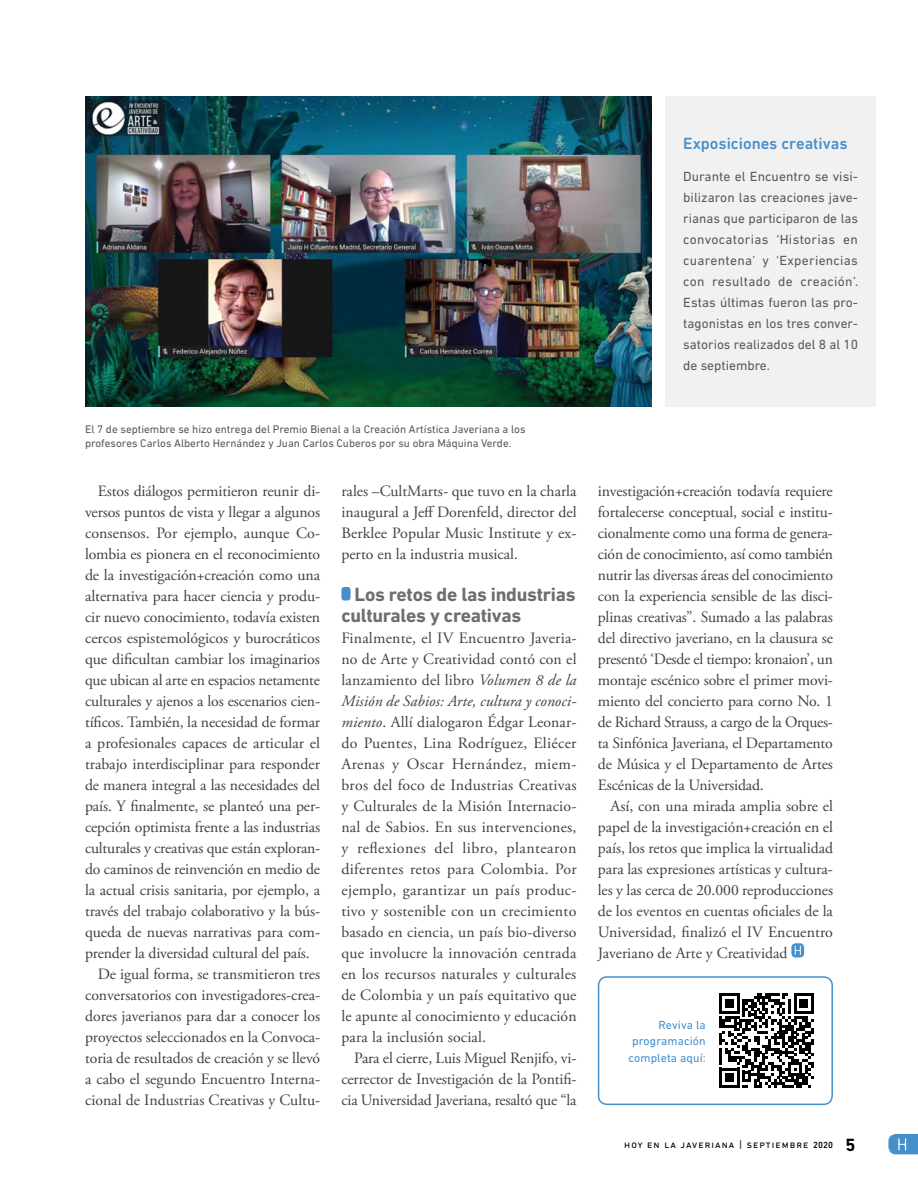
<style>
.page{position:relative;width:918px;height:1188px;background:#fff}
.page>*{position:absolute;margin:0;border:0;box-sizing:border-box;transform-origin:0 0}
.t1{font:700 19.5px/21px "DIN Next LT Pro";letter-spacing:-.015em;color:#6d6e71}
.t2{font:500 16.5px "DIN Next LT Pro";color:#458fcd}
.t3{font:15.75px/21px "Adobe Garamond Pro";letter-spacing:-.005em;color:#414042;text-align:justify}
.t4{font:13.5px/21px "DIN Next LT Pro";color:#58595b;text-align:justify}
.t5{font:12px/16.5px "DIN Next LT Pro";letter-spacing:.01em;color:#458fcd;text-align:right}
.t6{font:11.25px/14.2px "DIN Next LT Pro";color:#58595b}
.t7{font:10.5px "DIN Next LT Pro";letter-spacing:.1em;color:#000}
.s1{font-style:italic}
.s2{font-weight:500;font-size:9px}
.s3{font-weight:700;font-size:18px}
</style>
<div class="page">
<svg style="left:888px;top:1134px;width:30px;height:20px"></svg>
<div style="left:666px;top:97px;width:210px;height:310px;background:#f1f1f2"></div>
<img style="left:85px;top:97px;width:566px;height:310px">
<div style="left:341px;top:587px;width:10px;height:14px;background:#458fcd;border-radius:3px"></div>
<svg style="left:791px;top:943px;width:13px;height:15px"></svg>
<svg style="left:795px;top:946px;width:6px;height:9px"></svg>
<div style="left:598px;top:976px;width:235px;height:129px;border:2px solid #458fcd;border-radius:9px"></div>
<svg style="left:720px;top:994px;width:94px;height:94px"></svg>
<p class="t2" style="left:683px;top:133px;width:166px">Exposiciones creativas</p>
<p class="t4" style="left:683px;top:165px;width:176px">Durante el Encuentro se visi&shy;bilizaron las creaciones jave&shy;rianas que participaron de las convocatorias ‘Historias en cuarentena’ y ‘Experiencias con resultado de creación’.<br>Estas últimas fueron las pro&shy;tagonistas en los tres conver&shy;satorios realizados del 8 al 10 de septiembre.</p>
<p class="t6" style="left:85px;top:421px;width:442px">El 7 de septiembre se hizo entrega del Premio Bienal a la Creación Artística Javeriana a los profesores Carlos Alberto Hernández y Juan Carlos Cuberos por su obra Máquina Verde.</p>
<p class="t3" style="left:98px;top:481px;width:224px">Estos diálogos permitieron reunir di-</p>
<p class="t3" style="left:85px;top:502px;width:237px">versos puntos de vista y llegar a algunos</p>
<p class="t3" style="left:85px;top:523px;width:237px">consensos. Por ejemplo, aunque Co-</p>
<p class="t3" style="left:85px;top:544px;width:237px">lombia es pionera en el reconocimiento</p>
<p class="t3" style="left:85px;top:565px;width:237px">de la investigación+creación como una</p>
<p class="t3" style="left:85px;top:586px;width:237px">alternativa para hacer ciencia y produ-</p>
<p class="t3" style="left:85px;top:607px;width:237px">cir nuevo conocimiento, todavía existen</p>
<p class="t3" style="left:85px;top:628px;width:236px">cercos espistemológicos y burocráticos</p>
<p class="t3" style="left:85px;top:649px;width:237px">que dificultan cambiar los imaginarios</p>
<p class="t3" style="left:85px;top:670px;width:237px">que ubican al arte en espacios netamente</p>
<p class="t3" style="left:85px;top:691px;width:237px">culturales y ajenos a los escenarios cien-</p>
<p class="t3" style="left:85px;top:712px;width:237px">tíficos. También, la necesidad de formar</p>
<p class="t3" style="left:85px;top:733px;width:237px">a profesionales capaces de articular el</p>
<p class="t3" style="left:85px;top:754px;width:237px">trabajo interdisciplinar para responder</p>
<p class="t3" style="left:85px;top:775px;width:237px">de manera integral a las necesidades del</p>
<p class="t3" style="left:85px;top:796px;width:237px">país. Y finalmente, se planteó una per-</p>
<p class="t3" style="left:85px;top:817px;width:237px">cepción optimista frente a las industrias</p>
<p class="t3" style="left:85px;top:838px;width:237px">culturales y creativas que están exploran-</p>
<p class="t3" style="left:85px;top:859px;width:237px">do caminos de reinvención en medio de</p>
<p class="t3" style="left:85px;top:880px;width:237px">la actual crisis sanitaria, por ejemplo, a</p>
<p class="t3" style="left:85px;top:901px;width:237px">través del trabajo colaborativo y la bús-</p>
<p class="t3" style="left:85px;top:922px;width:237px">queda de nuevas narrativas para com-</p>
<p class="t3" style="left:85px;top:943px;width:226px">prender la diversidad cultural del país.</p>
<p class="t3" style="left:98px;top:964px;width:224px">De igual forma, se transmitieron tres</p>
<p class="t3" style="left:85px;top:985px;width:237px">conversatorios con investigadores-crea-</p>
<p class="t3" style="left:85px;top:1006px;width:237px">dores javerianos para dar a conocer los</p>
<p class="t3" style="left:85px;top:1027px;width:237px">proyectos seleccionados en la Convoca-</p>
<p class="t3" style="left:85px;top:1048px;width:237px">toria de resultados de creación y se llevó</p>
<p class="t3" style="left:85px;top:1069px;width:237px">a cabo el segundo Encuentro Interna-</p>
<p class="t3" style="left:85px;top:1090px;width:237px">cional de Industrias Creativas y Cultu-</p>
<p class="t3" style="left:341px;top:481px;width:237px">rales –CultMarts- que tuvo en la charla inaugural a Jeff Dorenfeld, director del Berklee Popular Music Institute y ex&shy;perto en la industria musical.</p>
<p class="t1" style="left:341px;top:583px;width:236px;text-indent:13px">Los retos de las industrias culturales y creativas</p>
<p class="t3" style="left:341px;top:628px;width:237px">Finalmente, el IV Encuentro Javeria&shy;no de Arte y Creatividad contó con el lanzamiento del libro <span class="s1">Volumen 8 de la Misión de Sabios: Arte, cultura y conoci&shy;miento</span>. Allí dialogaron Édgar Leonar&shy;do Puentes, Lina Rodríguez, Eliécer Arenas y Oscar Hernández, miem&shy;bros del foco de Industrias Creativas y Culturales de la Misión Internacio&shy;nal de Sabios. En sus intervenciones, y reflexiones del libro, plantearon diferentes retos para Colombia. Por ejemplo, garantizar un país produc&shy;tivo y sostenible con un crecimiento basado en ciencia, un país bio-diverso que involucre la innovación centrada en los recursos naturales y culturales de Colombia y un país equitativo que le apunte al conocimiento y educación para la inclusión social.</p>
<p class="t3" style="left:341px;top:1048px;width:237px;text-indent:13px">Para el cierre, Luis Miguel Renjifo, vi&shy;cerrector de Investigación de la Pontifi&shy;cia Universidad Javeriana, resaltó que “la</p>
<p class="t3" style="left:598px;top:481px;width:237px">investigación+creación todavía requiere fortalecerse conceptual, social e institu&shy;cionalmente como una forma de genera&shy;ción de conocimiento, así como también nutrir las diversas áreas del conocimiento con la experiencia sensible de las disci&shy;plinas creativas”. Sumado a las palabras del directivo javeriano, en la clausura se presentó ‘Desde el tiempo: kronaion’, un montaje escénico sobre el primer movi&shy;miento del concierto para corno No. 1 de Richard Strauss, a cargo de la Orques&shy;ta Sinfónica Javeriana, el Departamento de Música y el Departamento de Artes Escénicas de la Universidad.</p>
<p class="t3" style="left:598px;top:796px;width:237px;text-indent:13px">Así, con una mirada amplia sobre el papel de la investigación+creación en el país, los retos que implica la virtualidad para las expresiones artísticas y cultura&shy;les y las cerca de 20.000 reproducciones de los eventos en cuentas oficiales de la Universidad, finalizó el IV Encuentro Javeriano de Arte y Creatividad</p>
<p class="t5" style="left:629px;top:1016px;width:79px">Reviva la programación completa aquí:</p>
<p class="t7" style="left:624px;top:1139px;width:233px">hoy en la javeriana | septiembre <span class="s2">2020</span> <span class="s3">5</span></p>
</div>
